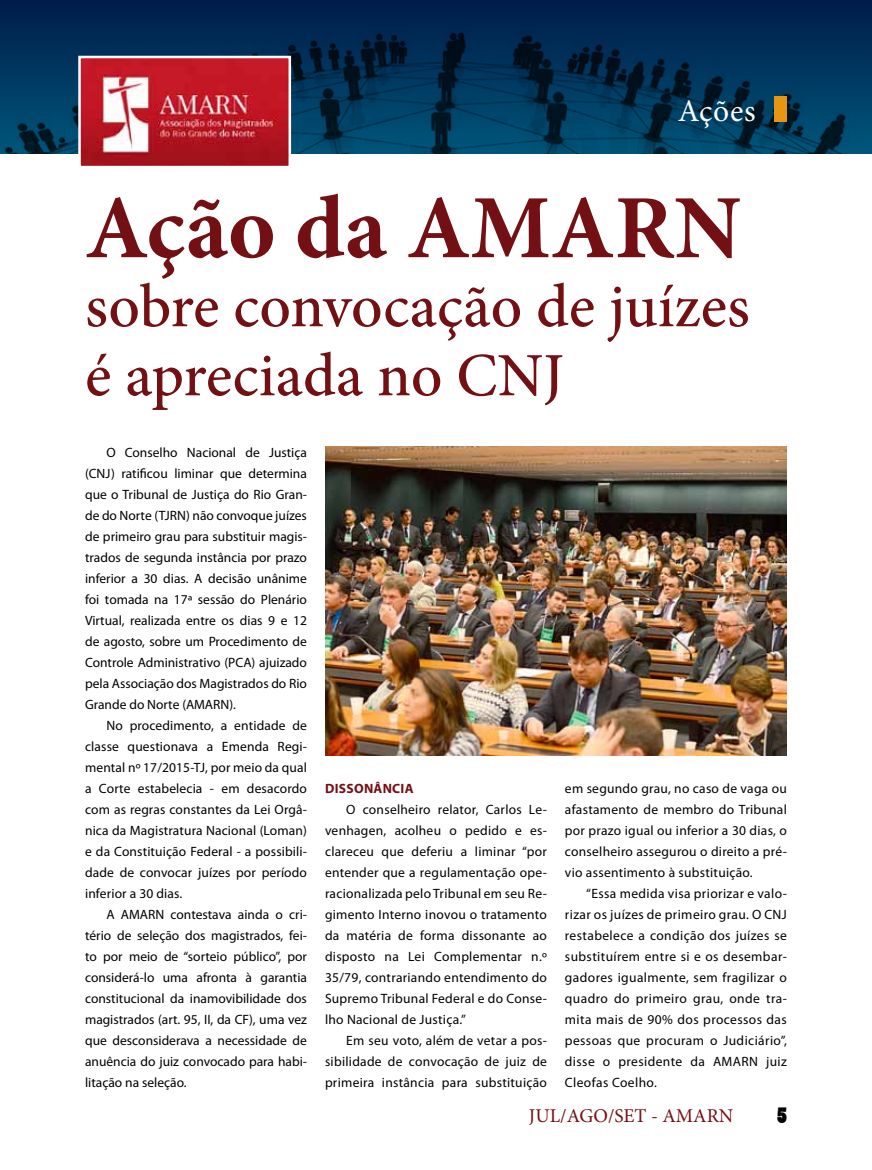
<style>
.page{position:relative;width:872px;height:1170px;background:#fff}
.page>*{position:absolute;margin:0;border:0;box-sizing:border-box;transform-origin:0 0}
.t1{font:700 90.45px "Minion Pro";color:#731014}
.t2{font:500 61.65px/69px "Minion Pro";color:#731014}
.t3{font:31.5px "Minion Pro";letter-spacing:.02em;color:#fff}
.t4{font:21px "Poplar Std";color:#000}
.t5{font:19.5px "Minion Pro";color:#731014}
.t6{font:13.5px/21px "Myriad Pro";letter-spacing:.02em;color:#000;text-align:justify}
.t7{font:700 13.5px "Myriad Pro";color:#731014}
</style>
<div class="page">
<img style="left:0;top:0;width:872px;height:153px">
<div style="left:774px;top:96px;width:13px;height:26px;background:#e79614"></div>
<img style="left:325px;top:446px;width:462px;height:309px">
<img style="left:82px;top:60px;width:205px;height:104px">
<div style="left:78px;top:56px;width:213px;height:112px;border:3px solid #fff"></div>
<h3 class="t3" style="left:677px;top:90px;width:80px">Ações</h3>
<h1 class="t1" style="left:85px;top:164px;width:657px">Ação da AMARN</h1>
<h2 class="t2" style="left:85px;top:272px;width:666px">sobre convocação de juízes é apreciada no CNJ</h2>
<p class="t6" style="left:85px;top:441px;width:223px;text-indent:21px">O Conselho Nacional de Justiça (CNJ) ratificou liminar que determina que o Tribunal de Justiça do Rio Gran&shy;de do Norte (TJRN) não convoque juízes de primeiro grau para substituir magis&shy;trados de segunda instância por prazo inferior a 30 dias. A decisão unânime foi tomada na 17ª sessão do Plenário Virtual, realizada entre os dias 9 e 12 de agosto, sobre um Procedimento de Controle Administrativo (PCA) ajuizado pela Associação dos Magistrados do Rio Grande do Norte (AMARN).</p>
<p class="t6" style="left:85px;top:714px;width:223px;text-indent:21px">No procedimento, a entidade de classe questionava a Emenda Regi&shy;mental nº 17/2015-TJ, por meio da qual a Corte estabelecia - em desacordo com as regras constantes da Lei Orgâ&shy;nica da Magistratura Nacional (Loman) e da Constituição Federal - a possibili&shy;dade de convocar juízes por período inferior a 30 dias.</p>
<p class="t6" style="left:85px;top:903px;width:223px;text-indent:21px">A AMARN contestava ainda o cri&shy;tério de seleção dos magistrados, fei&shy;to por meio de “sorteio público”, por considerá-lo uma afronta à garantia constitucional da inamovibilidade dos magistrados (art. 95, II, da CF), uma vez que desconsiderava a necessidade de anuência do juiz convocado para habi&shy;litação na seleção.</p>
<p class="t7" style="left:325px;top:779px;width:19px">DISSON</p>
<p class="t7" style="left:373px;top:779px;width:18px">ÂNCIA</p>
<p class="t6" style="left:325px;top:798px;width:223px;text-indent:21px">O conselheiro relator, Carlos Le&shy;venhagen, acolheu o pedido e es&shy;clareceu que deferiu a liminar “por entender que a regulamentação ope&shy;racionalizada pelo Tribunal em seu Re&shy;gimento Interno inovou o tratamento da matéria de forma dissonante ao disposto na Lei Complementar n.º 35/79, contrariando entendimento do Supremo Tribunal Federal e do Conse&shy;lho Nacional de Justiça.”</p>
<p class="t6" style="left:325px;top:1029px;width:223px;text-indent:21px">Em seu voto, além de vetar a pos&shy;sibilidade de convocação de juiz de primeira instância para substituição</p>
<p class="t6" style="left:565px;top:778px;width:223px">em segundo grau, no caso de vaga ou afastamento de membro do Tribunal por prazo igual ou inferior a 30 dias, o conselheiro assegurou o direito a pré&shy;vio assentimento à substituição.</p>
<p class="t6" style="left:565px;top:883px;width:223px;text-indent:21px">“Essa medida visa priorizar e valo&shy;rizar os juízes de primeiro grau. O CNJ restabelece a condição dos juízes se substituírem entre si e os desembar&shy;gadores igualmente, sem fragilizar o quadro do primeiro grau, onde tra&shy;mita mais de 90% dos processos das pessoas que procuram o Judiciário”, disse o presidente da AMARN juiz Cleofas Coelho.</p>
<h3 class="t5" style="left:529px;top:1103px;width:206px">JUL/AGO/SET - AMARN</h3>
<h3 class="t4" style="left:777px;top:1103px;width:11px">5</h3>
</div>
